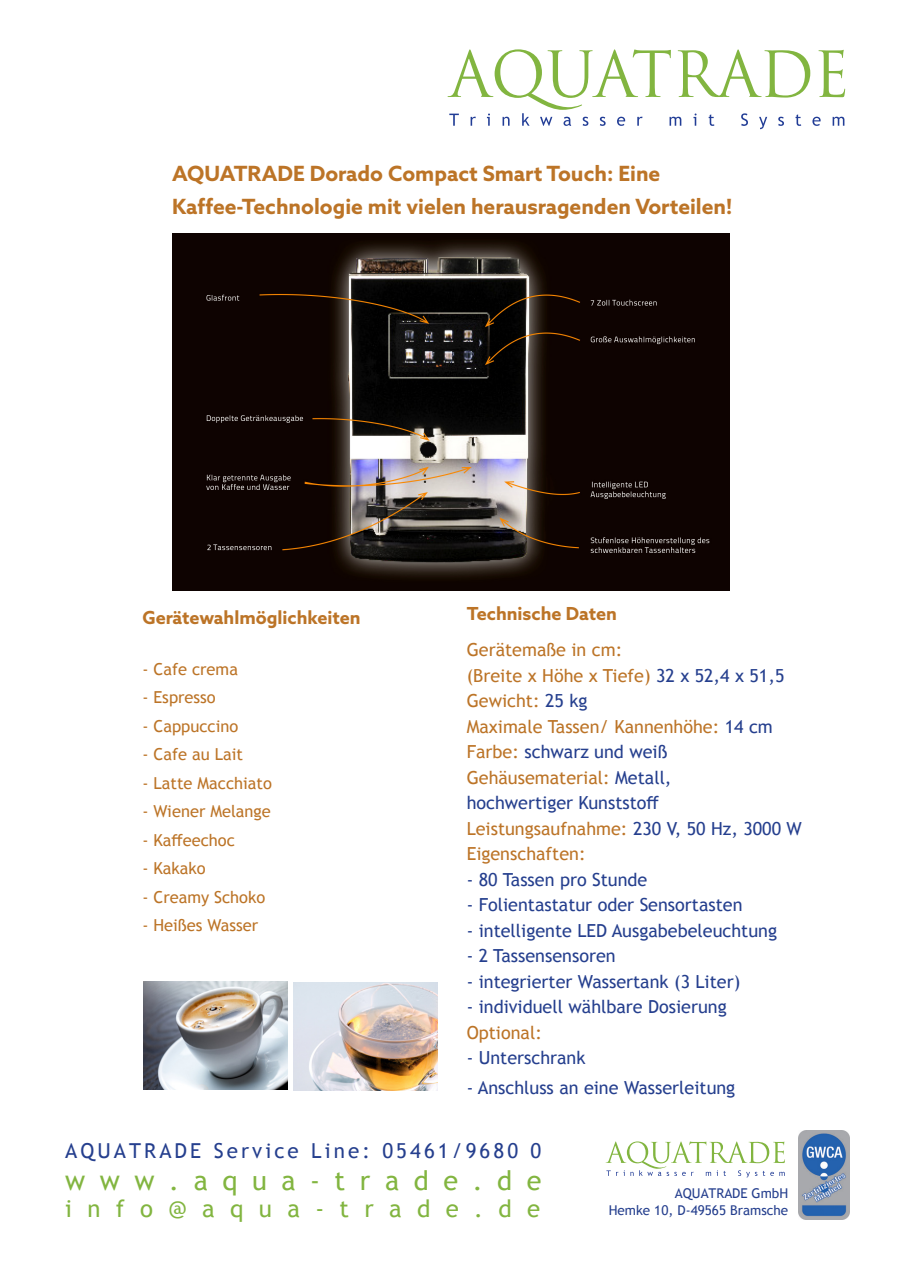
<style>
.page{position:relative;width:910px;height:1280px;background:#fff}
.page>*{position:absolute;margin:0;border:0;box-sizing:border-box;transform-origin:0 0}
.t1{font:27px "Trebuchet MS";letter-spacing:.54em;color:#82b540}
.t2{font:24px "Trebuchet MS";letter-spacing:.64em;color:#82b540}
.t3{font:700 21px/33px "Azo Sans";color:#bc7427}
.t4{font:20.55px "Trebuchet MS";letter-spacing:.15em;color:#253f8e}
.t5{font:18px/25.5px "Trebuchet MS";color:#253f8e}
.t6{font:18px/25.5px "Trebuchet MS";color:#bc7427}
.t7{font:700 18px "Azo Sans";color:#bc7427}
.t8{font:16.5px "Trebuchet MS";color:#bc7427}
.t9{font:13.5px/16.2px "Trebuchet MS";color:#253f8e;text-align:right}
.s1{color:#253f8e}
.s2{color:#bc7427}
</style>
<div class="page">
<svg style="left:606px;top:1141px;width:179px;height:36px"></svg>
<img style="left:799px;top:1131px;width:50px;height:88px">
<svg style="left:448px;top:49px;width:397px;height:80px"></svg>
<img style="left:172px;top:234px;width:557px;height:356px">
<img style="left:144px;top:981px;width:144px;height:108px">
<img style="left:294px;top:982px;width:144px;height:108px">
<p class="t3" style="left:172px;top:157px;width:562px">AQUATRADE Dorado Compact Smart Touch: Eine<br>Kaffee-Technologie mit vielen herausragenden Vorteilen!</p>
<p class="t7" style="left:142px;top:606px;width:220px">Gerätewahlmöglichkeiten</p>
<p class="t8" style="left:142px;top:658px;width:97px">- Cafe crema</p>
<p class="t8" style="left:142px;top:687px;width:75px">- Espresso</p>
<p class="t8" style="left:142px;top:715px;width:97px">- Cappuccino</p>
<p class="t8" style="left:142px;top:744px;width:102px">- Cafe au Lait</p>
<p class="t8" style="left:142px;top:772px;width:131px">- Latte Macchiato</p>
<p class="t8" style="left:142px;top:801px;width:130px">- Wiener Melange</p>
<p class="t8" style="left:142px;top:829px;width:94px">- Kaffeechoc</p>
<p class="t8" style="left:142px;top:858px;width:65px">- Kakako</p>
<p class="t8" style="left:142px;top:886px;width:124px">- Creamy Schoko</p>
<p class="t8" style="left:142px;top:915px;width:117px">- Heißes Wasser</p>
<p class="t7" style="left:467px;top:602px;width:152px">Technische Daten</p>
<p class="t6" style="left:467px;top:637px;width:319px">Gerätemaße in cm:<br>(Breite x Höhe x Tiefe) <span class="s1">32 x 52,4 x 51,5<br></span>Gewicht: <span class="s1">25 kg</span></p>
<p class="t6" style="left:467px;top:713px;width:308px">Maximale Tassen/ Kannenhöhe: <span class="s1">14 cm</span></p>
<p class="t5" style="left:467px;top:739px;width:202px"><span class="s2">Farbe:</span> schwarz und weiß</p>
<p class="t5" style="left:467px;top:764px;width:337px"><span class="s2">Gehäusematerial:</span> Metall,<br>hochwertiger Kunststoff<br><span class="s2">Leistungsaufnahme:</span> 230 V, 50 Hz, 3000 W</p>
<p class="t6" style="left:467px;top:841px;width:120px">Eigenschaften:</p>
<p class="t5" style="left:467px;top:866px;width:182px">- 80 Tassen pro Stunde</p>
<p class="t5" style="left:467px;top:892px;width:277px">- Folientastatur oder Sensortasten</p>
<p class="t5" style="left:467px;top:917px;width:312px">- intelligente LED Ausgabebeleuchtung</p>
<p class="t5" style="left:467px;top:943px;width:150px">- 2 Tassensensoren</p>
<p class="t5" style="left:467px;top:968px;width:275px">- integrierter Wassertank (3 Liter)</p>
<p class="t5" style="left:467px;top:994px;width:262px">- individuell wählbare Dosierung<br><span class="s2">Optional:</span></p>
<p class="t5" style="left:467px;top:1045px;width:120px">- Unterschrank</p>
<p class="t5" style="left:467px;top:1075px;width:270px">- Anschluss an eine Wasserleitung</p>
<p class="t4" style="left:65px;top:1138px;width:478px">AQUATRADE Service Line: 05461/9680 0</p>
<p class="t1" style="left:65px;top:1164px;width:478px">www.aqua-trade.de</p>
<p class="t2" style="left:65px;top:1194px;width:476px">info@aqua-trade.de</p>
<p class="t9" style="left:609px;top:1185px;width:181px">AQUATRADE GmbH<br>Hemke 10, D-49565 Bramsche</p>
</div>
